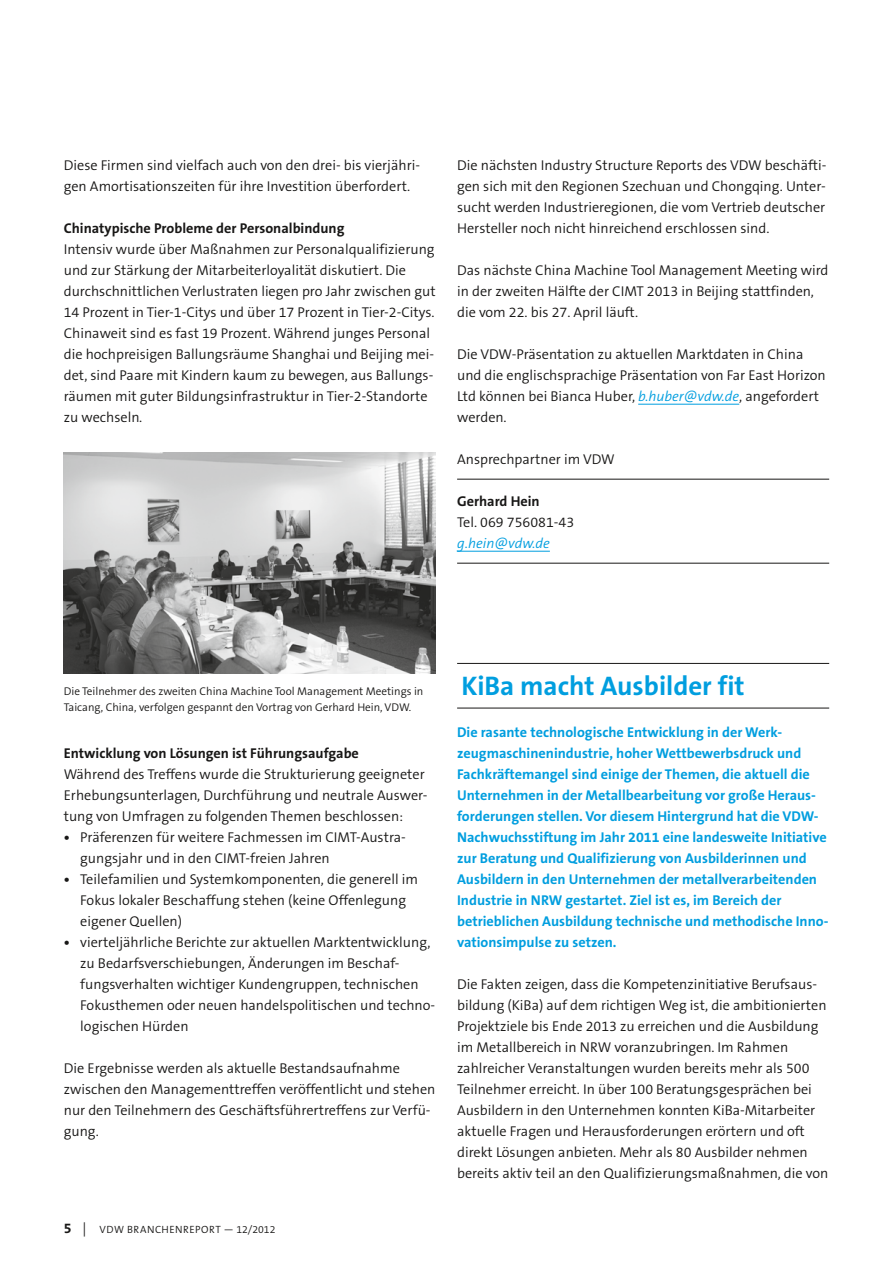
<style>
.page{position:relative;width:893px;height:1263px;background:#fff}
.page>*{position:absolute;margin:0;border:0;box-sizing:border-box;transform-origin:0 0}
.t1{font:700 27px "The Sans B W7";color:#009edf}
.t2{font:300 14.25px/21px "The Sans B W4";color:#181716}
.t3{font:700 14.25px/21px "The Sans B W7";color:#009edf}
.t4{font:300 11.25px/15.8px "The Sans B W4";color:#181716}
.t5{font:300 10.5px "The Sans B W4";letter-spacing:.05em;color:#181716}
.s1{font-family:"The Sans B W7";font-weight:700}
.s2{font-style:italic;color:#009edf}
.s3{font-family:"The Sans B W7";font-weight:700;font-size:14.25px}
.s4{font-size:14.25px}
</style>
<div class="page">
<img style="left:64px;top:453px;width:372px;height:221px">
<hr style="left:638px;top:404px;width:101px;height:1px;background:#009edf">
<hr style="left:457px;top:479px;width:372px;height:1px;background:#181716">
<hr style="left:457px;top:563px;width:372px;height:1px;background:#181716">
<hr style="left:457px;top:551px;width:93px;height:1px;background:#009edf">
<hr style="left:457px;top:663px;width:372px;height:1px;background:#181716">
<hr style="left:457px;top:708px;width:372px;height:1px;background:#181716">
<p class="t2" style="left:64px;top:155px;width:358px">Diese Firmen sind vielfach auch von den drei- bis vierjähri&shy;gen Amortisationszeiten für ihre Investition überfordert.</p>
<p class="t2" style="left:64px;top:218px;width:373px"><span class="s1">Chinatypische Probleme der Personalbindung<br></span>Intensiv wurde über Maßnahmen zur Personalqualifizierung und zur Stärkung der Mitarbeiterloyalität diskutiert. Die durchschnittlichen Verlustraten liegen pro Jahr zwischen gut 14 Prozent in Tier-1-Citys und über 17 Prozent in Tier-2-Citys.<br>Chinaweit sind es fast 19 Prozent. Während junges Personal die hochpreisigen Ballungsräume Shanghai und Beijing mei&shy;det, sind Paare mit Kindern kaum zu bewegen, aus Ballungs&shy;räumen mit guter Bildungsinfrastruktur in Tier-2-Standorte zu wechseln.</p>
<p class="t2" style="left:457px;top:155px;width:371px;text-align:justify">Die nächsten Industry Structure Reports des VDW beschäfti&shy;gen sich mit den Regionen Szechuan und Chongqing. Unter&shy;sucht werden Industrieregionen, die vom Vertrieb deutscher Hersteller noch nicht hinreichend erschlossen sind.</p>
<p class="t2" style="left:457px;top:260px;width:373px">Das nächste China Machine Tool Management Meeting wird in der zweiten Hälfte der CIMT 2013 in Beijing stattfinden, die vom 22. bis 27. April läuft.</p>
<p class="t2" style="left:457px;top:344px;width:370px">Die VDW-Präsentation zu aktuellen Marktdaten in China und die englischsprachige Präsentation von Far East Horizon Ltd können bei Bianca Huber, <span class="s2">b.huber@vdw.de</span>, angefordert werden.</p>
<p class="t2" style="left:457px;top:449px;width:159px">Ansprechpartner im VDW</p>
<p class="t2" style="left:457px;top:491px;width:119px"><span class="s1">Gerhard Hein<br></span>Tel. 069 756081-43 <span class="s2">g.hein@vdw.de</span></p>
<p class="t4" style="left:64px;top:683px;width:361px">Die Teilnehmer des zweiten China Machine Tool Management Meetings in<br>Taicang, China, verfolgen gespannt den Vortrag von Gerhard Hein, VDW.</p>
<p class="t2" style="left:64px;top:743px;width:365px"><span class="s1">Entwicklung von Lösungen ist Führungsaufgabe<br></span>Während des Treffens wurde die Strukturierung geeigneter Erhebungsunterlagen, Durchführung und neutrale Auswer&shy;tung von Umfragen zu folgenden Themen beschlossen:</p>
<p class="t2" style="left:80px;top:827px;width:327px;text-indent:-17px"><span class="s1">•</span> Präferenzen für weitere Fachmessen im CIMT-Austra&shy;gungsjahr und in den CIMT-freien Jahren</p>
<p class="t2" style="left:80px;top:869px;width:339px;text-indent:-17px"><span class="s1">•</span> Teilefamilien und Systemkomponenten, die generell im<br>Fokus lokaler Beschaffung stehen (keine Offenlegung eigener Quellen)</p>
<p class="t2" style="left:80px;top:932px;width:356px;text-indent:-17px"><span class="s1">•</span> vierteljährliche Berichte zur aktuellen Marktentwicklung, zu Bedarfsverschiebungen, Änderungen im Beschaf&shy;fungsverhalten wichtiger Kundengruppen, technischen Fokusthemen oder neuen handelspolitischen und techno&shy;logischen Hürden</p>
<p class="t2" style="left:64px;top:1058px;width:373px">Die Ergebnisse werden als aktuelle Bestandsaufnahme zwischen den Managementtreffen veröffentlicht und stehen nur den Teilnehmern des Geschäftsführertreffens zur Verfü&shy;gung.</p>
<p class="t5" style="left:64px;top:1223px;width:213px"><span class="s3">5</span> <span class="s4">|</span> VDW BRANCHENREPORT — 12/2012</p>
<p class="t1" style="left:461px;top:668px;width:285px">KiBa macht Ausbilder fit</p>
<p class="t3" style="left:457px;top:722px;width:373px">Die rasante technologische Entwicklung in der Werk&shy;zeugmaschinenindustrie, hoher Wettbewerbsdruck und Fachkräftemangel sind einige der Themen, die aktuell die Unternehmen in der Metallbearbeitung vor große Heraus&shy;forderungen stellen. Vor diesem Hintergrund hat die VDW-Nachwuchsstiftung im Jahr 2011 eine landesweite Initiative zur Beratung und Qualifizierung von Ausbilderinnen und Ausbildern in den Unternehmen der metallverarbeitenden Industrie in NRW gestartet. Ziel ist es, im Bereich der betrieblichen Ausbildung technische und methodische Inno&shy;vationsimpulse zu setzen.</p>
<p class="t2" style="left:457px;top:974px;width:373px">Die Fakten zeigen, dass die Kompetenzinitiative Berufsaus&shy;bildung (KiBa) auf dem richtigen Weg ist, die ambitionierten Projektziele bis Ende 2013 zu erreichen und die Ausbildung im Metallbereich in NRW voranzubringen. Im Rahmen zahlreicher Veranstaltungen wurden bereits mehr als 500<br>Teilnehmer erreicht. In über 100 Beratungsgesprächen bei Ausbildern in den Unternehmen konnten KiBa-Mitarbeiter aktuelle Fragen und Herausforderungen erörtern und oft direkt Lösungen anbieten. Mehr als 80 Ausbilder nehmen bereits aktiv teil an den Qualifizierungsmaßnahmen, die von</p>
</div>
